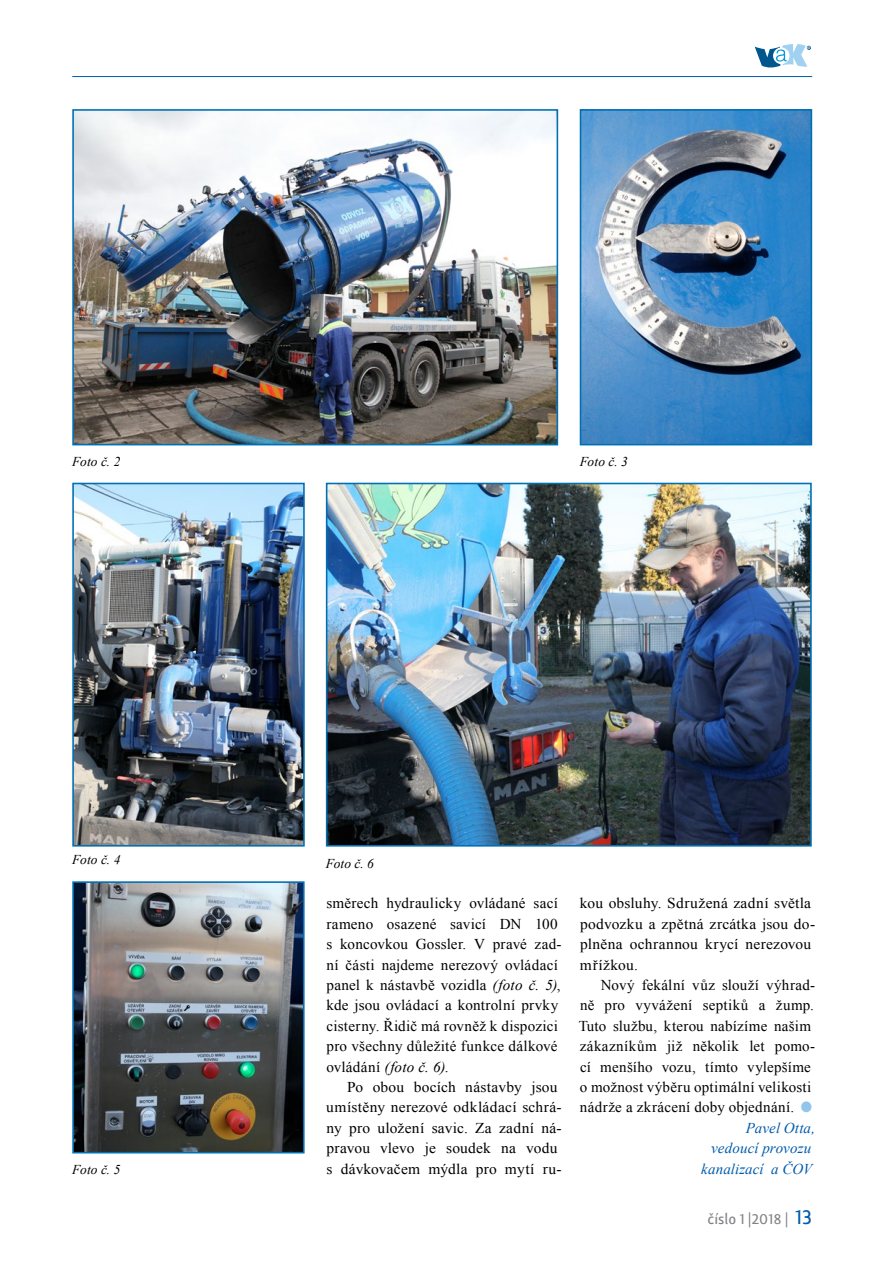
<style>
.page{position:relative;width:893px;height:1263px;background:#fff}
.page>*{position:absolute;margin:0;border:0;box-sizing:border-box;transform-origin:0 0}
.t1{font:15px/20.4px "Times New Roman";letter-spacing:.015em;color:#000}
.t2{font:500 15px "Lisboa Sans";color:#808285}
.t3{font:italic 13.5px "Times New Roman";letter-spacing:.005em;color:#000}
.s1{font-style:italic}
.s2{color:#92c5eb}
.s3{font-style:italic;color:#005baa}
.s4{font-size:21px;color:#005baa}
</style>
<div class="page">
<hr style="left:72px;top:76px;width:740px;height:1px;background:#005baa">
<svg style="left:755px;top:44px;width:56px;height:24px"></svg>
<img style="left:75px;top:486px;width:227px;height:357px">
<div style="left:72px;top:483px;width:233px;height:363px;border:2px solid #0070b6"></div>
<img style="left:75px;top:884px;width:227px;height:266px">
<div style="left:72px;top:881px;width:233px;height:272px;border:2px solid #0070b6"></div>
<img style="left:583px;top:112px;width:226px;height:330px">
<div style="left:580px;top:109px;width:232px;height:336px;border:2px solid #0070b6"></div>
<img style="left:329px;top:486px;width:480px;height:357px">
<div style="left:326px;top:483px;width:486px;height:363px;border:2px solid #0070b6"></div>
<img style="left:75px;top:112px;width:480px;height:330px">
<div style="left:72px;top:109px;width:486px;height:336px;border:2px solid #0070b6"></div>
<p class="t3" style="left:72px;top:452px;width:50px">Foto č. 2</p>
<p class="t3" style="left:72px;top:850px;width:50px">Foto č. 4</p>
<p class="t3" style="left:72px;top:1160px;width:50px">Foto č. 5</p>
<p class="t3" style="left:580px;top:452px;width:50px">Foto č. 3</p>
<p class="t3" style="left:326px;top:854px;width:50px">Foto č. 6</p>
<p class="t1" style="left:326px;top:893px;width:237px">směrech hydraulicky ovládané sací rameno osazené savicí DN 100 s koncovkou Gossler. V pravé zad&shy;ní části najdeme nerezový ovládací panel k nástavbě vozidla <span class="s1">(foto č. 5)</span>, kde jsou ovládací a kontrolní prvky cisterny. Řidič má rovněž k dispozici pro všechny důležité funkce dálkové ovládání <span class="s1">(foto č. 6)</span>.</p>
<p class="t1" style="left:326px;top:1076px;width:237px;text-indent:21px">Po obou bocích nástavby jsou umístěny nerezové odkládací schrá&shy;ny pro uložení savic. Za zadní ná&shy;pravou vlevo je soudek na vodu s dávkovačem mýdla pro mytí ru-</p>
<p class="t1" style="left:580px;top:893px;width:237px">kou obsluhy. Sdružená zadní světla podvozku a zpětná zrcátka jsou do&shy;plněna ochrannou krycí nerezovou mřížkou.</p>
<p class="t1" style="left:579px;top:974px;width:238px;text-align:right">Nový fekální vůz slouží výhrad-<br>ně pro vyvážení septiků a žump.<br>Tuto službu, kterou nabízíme našim zákazníkům již několik let pomo&shy;cí menšího vozu, tímto vylepšíme o možnost výběru optimální velikosti nádrže a zkrácení doby objednání. <span class="s2">●<br></span><span class="s3">Pavel Otta,<br>vedoucí provozu<br>kanalizací a ČOV</span></p>
<p class="t2" style="left:707px;top:1210px;width:106px">číslo 1 |2018 | <span class="s4">13</span></p>
</div>
